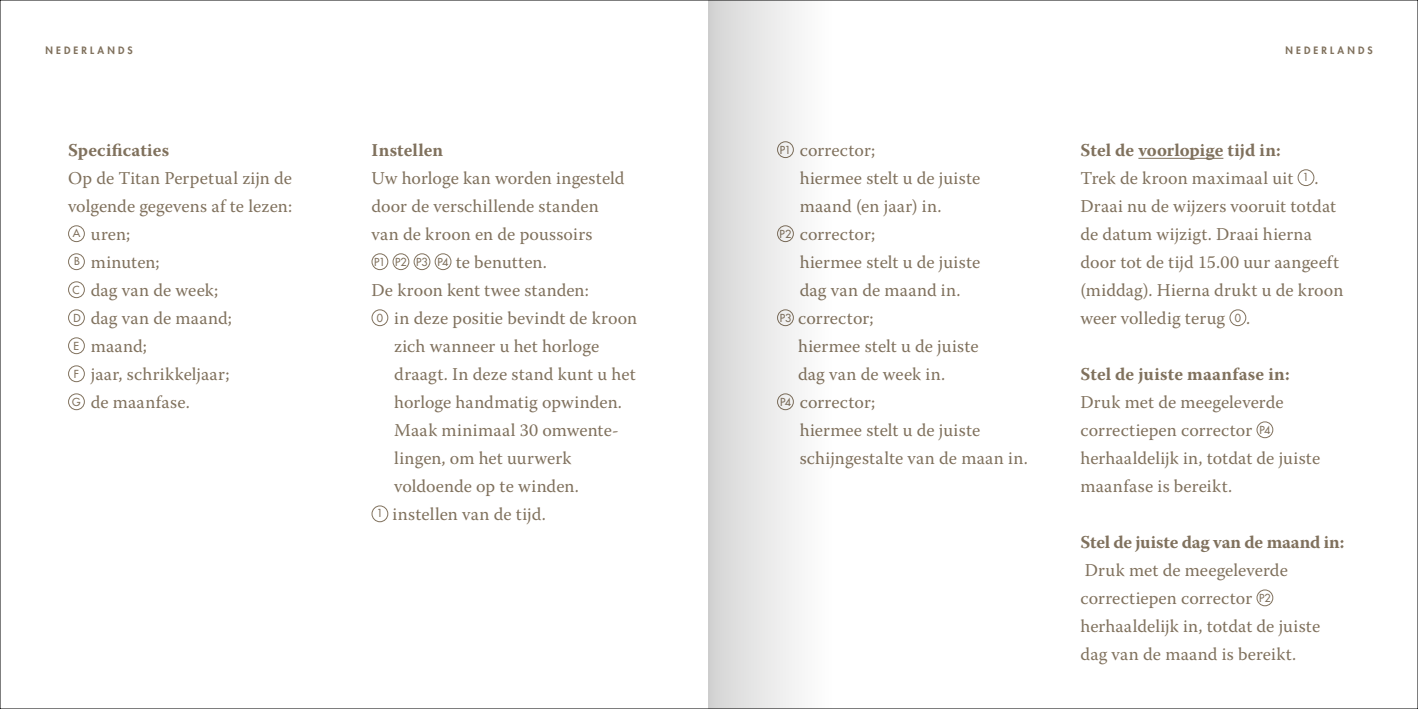
<style>
.page{position:relative;width:1418px;height:709px;background:#fff}
.page>*{position:absolute;margin:0;border:0;box-sizing:border-box;transform-origin:0 0}
.t1{font:18px/28px "Warnock Pro";letter-spacing:.01em;color:#80715d}
.t2{font:700 18px "Warnock Pro";letter-spacing:.005em;color:#80715d}
.t3{font:800 9.8px "Futura Std";letter-spacing:.315em;color:#80715d}
.s1{font-family:"Futura Std";font-weight:500;font-size:10.8px}
.s2{font-weight:700}
</style>
<div class="page">
<div style="left:68px;top:225px;width:17px;height:17px;border:1px solid #80715d;border-radius:50%"></div>
<div style="left:68px;top:253px;width:17px;height:17px;border:1px solid #80715d;border-radius:50%"></div>
<div style="left:68px;top:281px;width:17px;height:17px;border:1px solid #80715d;border-radius:50%"></div>
<div style="left:68px;top:309px;width:17px;height:17px;border:1px solid #80715d;border-radius:50%"></div>
<div style="left:68px;top:337px;width:17px;height:17px;border:1px solid #80715d;border-radius:50%"></div>
<div style="left:68px;top:365px;width:17px;height:17px;border:1px solid #80715d;border-radius:50%"></div>
<div style="left:68px;top:393px;width:17px;height:17px;border:1px solid #80715d;border-radius:50%"></div>
<div style="left:371px;top:253px;width:17px;height:17px;border:1px solid #80715d;border-radius:50%"></div>
<div style="left:392px;top:253px;width:17px;height:17px;border:1px solid #80715d;border-radius:50%"></div>
<div style="left:413px;top:253px;width:17px;height:17px;border:1px solid #80715d;border-radius:50%"></div>
<div style="left:434px;top:253px;width:17px;height:17px;border:1px solid #80715d;border-radius:50%"></div>
<div style="left:371px;top:309px;width:17px;height:17px;border:1px solid #80715d;border-radius:50%"></div>
<div style="left:371px;top:505px;width:17px;height:17px;border:1px solid #80715d;border-radius:50%"></div>
<hr style="left:1138px;top:158px;width:85px;height:1px;background:#80715d">
<div style="left:1297px;top:169px;width:17px;height:17px;border:1px solid #80715d;border-radius:50%"></div>
<div style="left:1229px;top:309px;width:17px;height:17px;border:1px solid #80715d;border-radius:50%"></div>
<div style="left:1256px;top:421px;width:17px;height:17px;border:1px solid #80715d;border-radius:50%"></div>
<div style="left:1256px;top:589px;width:17px;height:17px;border:1px solid #80715d;border-radius:50%"></div>
<div style="left:709px;top:0;width:122px;height:709px;background:linear-gradient(to right,#d5d5d4,#fff)"></div>
<p class="t3" style="left:45px;top:44px;width:89px">NEDERLANDS</p>
<p class="t3" style="left:1285px;top:44px;width:89px">NEDERLANDS</p>
<p class="t2" style="left:68px;top:139px;width:102px">Specificaties</p>
<p class="t1" style="left:68px;top:164px;width:225px">Op de Titan Perpetual zijn de</p>
<p class="t1" style="left:68px;top:192px;width:226px">volgende gegevens af te lezen:</p>
<p class="t1" style="left:73px;top:220px;width:59px"><sup>A</sup> uren;</p>
<p class="t1" style="left:74px;top:248px;width:87px"><sup>B</sup> minuten;</p>
<p class="t1" style="left:73px;top:276px;width:147px"><span class="s1">C</span> dag van de week;</p>
<p class="t1" style="left:73px;top:304px;width:160px"><span class="s1">D</span> dag van de maand;</p>
<p class="t1" style="left:74px;top:332px;width:75px"><span class="s1">E</span> maand;</p>
<p class="t1" style="left:74px;top:360px;width:157px"><span class="s1">F</span> jaar, schrikkeljaar;</p>
<p class="t1" style="left:72px;top:388px;width:119px"><span class="s1">G</span> de maanfase.</p>
<p class="t2" style="left:371px;top:139px;width:73px">Instellen</p>
<p class="t1" style="left:371px;top:164px;width:254px">Uw horloge kan worden ingesteld</p>
<p class="t1" style="left:371px;top:192px;width:229px">door de verschillende standen</p>
<p class="t1" style="left:371px;top:220px;width:222px">van de kroon en de poussoirs</p>
<p class="t1" style="left:374px;top:248px;width:174px"><span class="s1">P1 P2 P3 P4</span> te benutten.</p>
<p class="t1" style="left:371px;top:276px;width:219px">De kroon kent twee standen:</p>
<p class="t1" style="left:377px;top:304px;width:262px"><span class="s1">0</span> in deze positie bevindt de kroon</p>
<p class="t1" style="left:394px;top:332px;width:206px">zich wanneer u het horloge</p>
<p class="t1" style="left:394px;top:360px;width:243px">draagt. In deze stand kunt u het</p>
<p class="t1" style="left:394px;top:388px;width:229px">horloge handmatig opwinden.</p>
<p class="t1" style="left:394px;top:416px;width:226px">Maak minimaal 30 omwente-</p>
<p class="t1" style="left:394px;top:444px;width:179px">lingen, om het uurwerk</p>
<p class="t1" style="left:394px;top:472px;width:186px">voldoende op te winden.</p>
<p class="t1" style="left:377px;top:500px;width:170px"><sup>1</sup> instellen van de tijd.</p>
<p class="t1" style="left:779px;top:136px;width:97px"><span class="s1">P1</span> corrector;</p>
<p class="t1" style="left:799px;top:164px;width:182px">hiermee stelt u de juiste</p>
<p class="t1" style="left:799px;top:192px;width:143px">maand (en jaar) in.</p>
<p class="t1" style="left:779px;top:220px;width:97px"><span class="s1">P2</span> corrector;</p>
<p class="t1" style="left:799px;top:248px;width:182px">hiermee stelt u de juiste</p>
<p class="t1" style="left:799px;top:276px;width:162px">dag van de maand in.</p>
<p class="t1" style="left:779px;top:304px;width:95px"><span class="s1">P3</span> corrector;</p>
<p class="t1" style="left:798px;top:332px;width:182px">hiermee stelt u de juiste</p>
<p class="t1" style="left:798px;top:360px;width:148px">dag van de week in.</p>
<p class="t1" style="left:780px;top:388px;width:97px"><span class="s1">P4</span> corrector;</p>
<p class="t1" style="left:799px;top:416px;width:182px">hiermee stelt u de juiste</p>
<p class="t1" style="left:799px;top:444px;width:229px">schijngestalte van de maan in.</p>
<p class="t1" style="left:1080px;top:136px;width:264px"><span class="s2">Stel de voorlopige tijd in:<br></span>Trek de kroon maximaal uit <sup>1</sup> .<br>Draai nu de wijzers vooruit totdat de datum wijzigt. Draai hierna door tot de tijd 15.00 uur aangeeft (middag). Hierna drukt u de kroon weer volledig terug <span class="s1">0</span> .</p>
<p class="t2" style="left:1080px;top:363px;width:211px">Stel de juiste maanfase in:</p>
<p class="t1" style="left:1080px;top:388px;width:241px">Druk met de meegeleverde correctiepen corrector <span class="s1">P4 </span>herhaaldelijk in, totdat de juiste maanfase is bereikt.</p>
<p class="t2" style="left:1080px;top:531px;width:265px">Stel de juiste dag van de maand in:</p>
<p class="t1" style="left:1080px;top:556px;width:241px">Druk met de meegeleverde correctiepen corrector <span class="s1">P2 </span>herhaaldelijk in, totdat de juiste dag van de maand is bereikt.</p>
</div>
